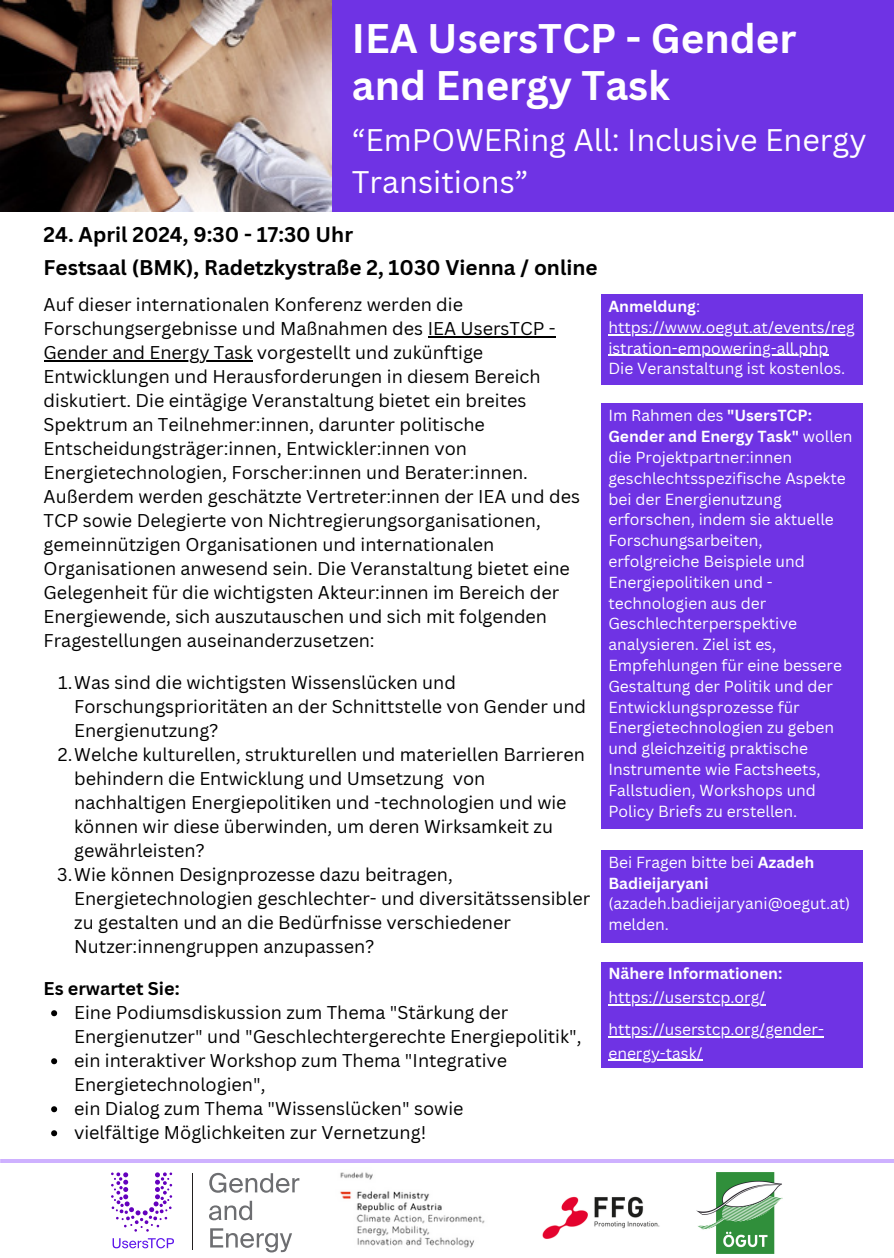
<style>
.page{position:relative;width:894px;height:1258px;background:#fff}
.page>*{position:absolute;margin:0;border:0;box-sizing:border-box;transform-origin:0 0}
.t1{font:700 40.2px/47.1px "Canva Sans";color:#fff}
.t2{font:30.3px/41.7px "Canva Sans";color:#fff}
.t3{font:700 20.7px/32.7px "Canva Sans";color:#000}
.t4{font:18px/24px "Canva Sans";color:#000}
.t5{font:700 18px "Canva Sans";color:#000}
.t6{font:15.6px/20.7px "Canva Sans";color:#fff}
.t7{font:700 15.6px/20.7px "Canva Sans";color:#fff}
.s1{font-weight:400}
.s2{font-weight:700}
</style>
<div class="page">
<div style="left:0;top:0;width:893px;height:212px;background:#6f33e4"></div>
<img style="left:696px;top:1172px;width:86px;height:81px">
<svg style="left:113px;top:1238px;width:61px;height:10px"></svg>
<svg style="left:111px;top:1172px;width:61px;height:59px"></svg>
<hr style="left:192px;top:1173px;width:1px;height:76px;background:#221f1f">
<svg style="left:209px;top:1173px;width:90px;height:20px"></svg>
<svg style="left:209px;top:1201px;width:43px;height:19px"></svg>
<svg style="left:210px;top:1228px;width:82px;height:24px"></svg>
<img style="left:0;top:0;width:331px;height:212px">
<img style="left:340px;top:1172px;width:145px;height:76px">
<img style="left:542px;top:1196px;width:118px;height:43px">
<hr style="left:427px;top:337px;width:128px;height:1px;background:#000">
<hr style="left:44px;top:361px;width:208px;height:1px;background:#000">
<svg style="left:51px;top:1010px;width:6px;height:6px"></svg>
<svg style="left:51px;top:1058px;width:6px;height:6px"></svg>
<svg style="left:51px;top:1106px;width:6px;height:6px"></svg>
<svg style="left:51px;top:1130px;width:6px;height:6px"></svg>
<div style="left:601px;top:404px;width:261px;height:425px;background:#6f33e4"></div>
<div style="left:601px;top:294px;width:261px;height:90px;background:#6f33e4"></div>
<hr style="left:608px;top:334px;width:246px;height:1px;background:#fff">
<hr style="left:608px;top:355px;width:220px;height:1px;background:#fff">
<div style="left:601px;top:962px;width:261px;height:105px;background:#6f33e4"></div>
<hr style="left:608px;top:1004px;width:157px;height:1px;background:#fff">
<hr style="left:608px;top:1036px;width:215px;height:2px;background:#fff">
<hr style="left:608px;top:1060px;width:94px;height:1px;background:#fff">
<div style="left:601px;top:850px;width:261px;height:92px;background:#6f33e4"></div>
<p class="t1" style="left:352px;top:14px;width:446px">IEA UsersTCP - Gender and Energy Task</p>
<h2 class="t2" style="left:352px;top:118px;width:516px">“EmPOWERing All: Inclusive Energy<br>Transitions”</h2>
<p class="t3" style="left:44px;top:218px;width:555px">24. April 2024, 9:30 - 17:30 Uhr<br>Festsaal (BMK), Radetzkystraße 2, 1030 Vienna / online</p>
<p class="t4" style="left:44px;top:292px;width:513px">Auf dieser internationalen Konferenz werden die<br>Forschungsergebnisse und Maßnahmen des IEA UsersTCP -</p>
<p class="t4" style="left:44px;top:340px;width:537px">Gender and Energy Task vorgestellt und zukünftige Entwicklungen und Herausforderungen in diesem Bereich diskutiert. Die eintägige Veranstaltung bietet ein breites Spektrum an Teilnehmer:innen, darunter politische Entscheidungsträger:innen, Entwickler:innen von Energietechnologien, Forscher:innen und Berater:innen.<br>Außerdem werden geschätzte Vertreter:innen der IEA und des TCP sowie Delegierte von Nichtregierungsorganisationen, gemeinnützigen Organisationen und internationalen Organisationen anwesend sein. Die Veranstaltung bietet eine Gelegenheit für die wichtigsten Akteur:innen im Bereich der Energiewende, sich auszutauschen und sich mit folgenden Fragestellungen auseinanderzusetzen:</p>
<p class="t4" style="left:74px;top:670px;width:513px;text-indent:-16px">1.Was sind die wichtigsten Wissenslücken und<br>Forschungsprioritäten an der Schnittstelle von Gender und<br>Energienutzung?</p>
<p class="t4" style="left:74px;top:742px;width:512px;text-indent:-16px">2.Welche kulturellen, strukturellen und materiellen Barrieren behindern die Entwicklung und Umsetzung von nachhaltigen Energiepolitiken und -technologien und wie können wir diese überwinden, um deren Wirksamkeit zu gewährleisten?</p>
<h3 class="t4" style="left:74px;top:862px;width:517px;text-indent:-17px">3.Wie können Designprozesse dazu beitragen, Energietechnologien geschlechter- und diversitätssensibler zu gestalten und an die Bedürfnisse verschiedener Nutzer:innengruppen anzupassen?</h3>
<p class="t5" style="left:44px;top:976px;width:137px">Es erwartet Sie:</p>
<p class="t4" style="left:74px;top:1000px;width:508px">Eine Podiumsdiskussion zum Thema "Stärkung der<br>Energienutzer" und "Geschlechtergerechte Energiepolitik",</p>
<p class="t4" style="left:74px;top:1048px;width:434px">ein interaktiver Workshop zum Thema "Integrative<br>Energietechnologien",</p>
<p class="t4" style="left:74px;top:1096px;width:390px">ein Dialog zum Thema "Wissenslücken" sowie</p>
<p class="t4" style="left:74px;top:1120px;width:353px">vielfältige Möglichkeiten zur Vernetzung!</p>
<p class="t7" style="left:608px;top:295px;width:93px">Anmeldung<span class="s1">:</span></p>
<p class="t6" style="left:608px;top:316px;width:248px">https://www.oegut.at/events/reg</p>
<p class="t6" style="left:608px;top:337px;width:238px">istration-empowering-all.php<br>Die Veranstaltung ist kostenlos.</p>
<p class="t6" style="left:608px;top:405px;width:245px">Im Rahmen des <span class="s2">"UsersTCP:<br>Gender and Energy Task"</span> wollen die Projektpartner:innen geschlechtsspezifische Aspekte bei der Energienutzung erforschen, indem sie aktuelle<br>Forschungsarbeiten, erfolgreiche Beispiele und<br>Energiepolitiken und - technologien aus der<br>Geschlechterperspektive analysieren. Ziel ist es,<br>Empfehlungen für eine bessere<br>Gestaltung der Politik und der<br>Entwicklungsprozesse für<br>Energietechnologien zu geben und gleichzeitig praktische<br>Instrumente wie Factsheets,<br>Fallstudien, Workshops und<br>Policy Briefs zu erstellen.</p>
<p class="t7" style="left:608px;top:851px;width:207px"><span class="s1">Bei Fragen bitte bei</span> Azadeh<br>Badieijaryani</p>
<p class="t6" style="left:608px;top:893px;width:243px">(azadeh.badieijaryani@oegut.at) melden.</p>
<p class="t7" style="left:608px;top:963px;width:175px">Nähere Informationen:</p>
<p class="t6" style="left:608px;top:986px;width:158px">https://userstcp.org/</p>
<p class="t6" style="left:608px;top:1019px;width:217px">https://userstcp.org/gender-</p>
<p class="t6" style="left:608px;top:1042px;width:96px">energy-task/</p>
</div>
